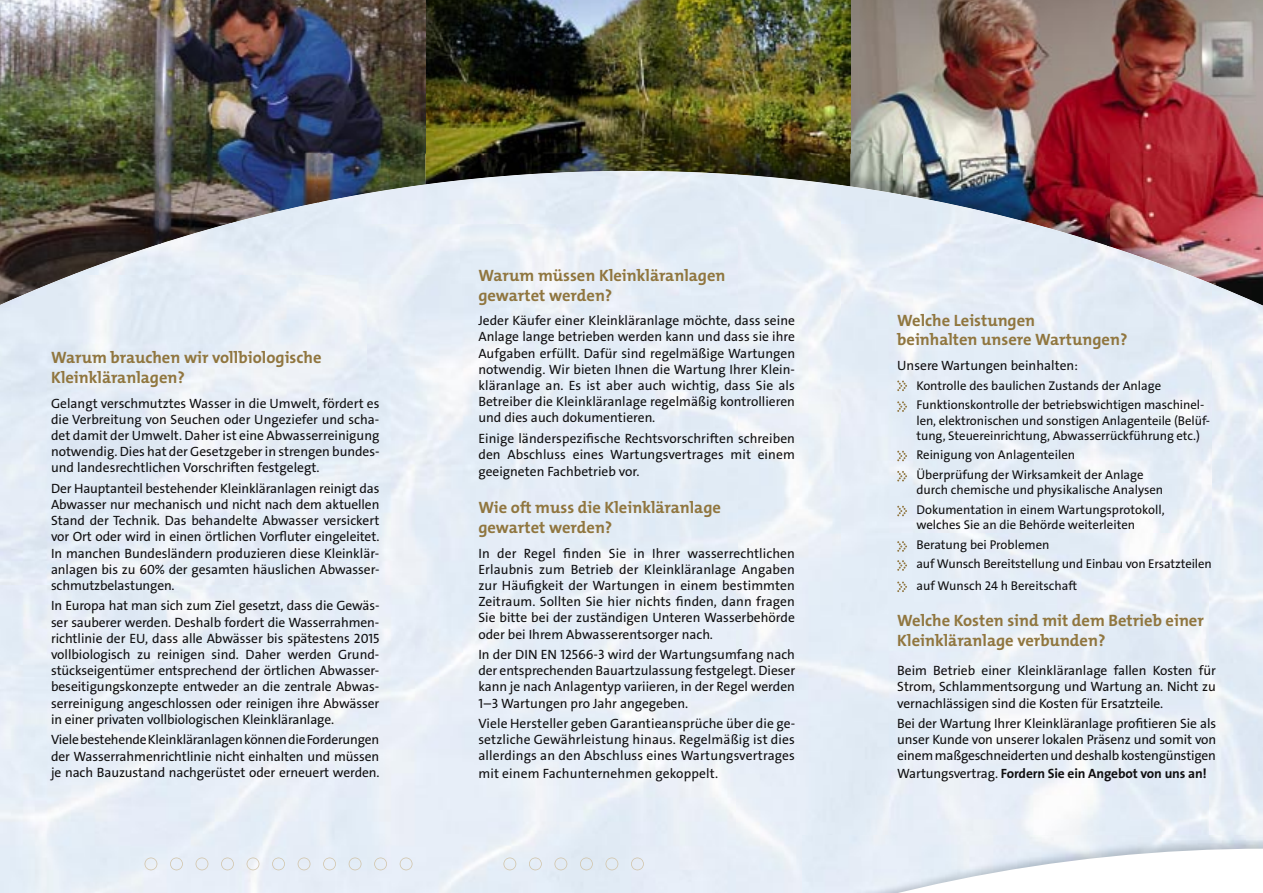
<style>
.page{position:relative;width:1263px;height:893px;background:#fff}
.page>*{position:absolute;margin:0;border:0;box-sizing:border-box;transform-origin:0 0}
.t1{font:16.5px/19.8px "The Mix Veolia W7 Bld";color:#90763f}
.t2{font:13.5px/16.2px "The Sans Veolia W5 Pla";letter-spacing:-.005em;color:#100f10;text-align:justify}
.t3{font:13.5px "The Sans Veolia W7 Bld";letter-spacing:-.01em;color:#100f10}
.t4{font:12.75px/19.5px "The Sans Veolia W5 Pla";letter-spacing:-.005em;color:#100f10}
.s1{font-family:"The Sans Veolia W5 Pla"}
</style>
<div class="page">
<img style="left:425px;top:0;width:838px;height:153px">
<img style="left:0;top:0;width:425px;height:153px">
<img style="left:1109px;top:153px;width:154px;height:121px">
<img style="left:903px;top:153px;width:206px;height:69px">
<img style="left:850px;top:153px;width:53px;height:18px">
<img style="left:425px;top:153px;width:425px;height:18px">
<img style="left:0;top:153px;width:159px;height:31px">
<img style="left:159px;top:153px;width:159px;height:31px">
<img style="left:318px;top:153px;width:107px;height:18px">
<img style="left:0;top:184px;width:210px;height:90px">
<img style="left:0;top:274px;width:736px;height:619px">
<img style="left:736px;top:171px;width:105px;height:722px">
<img style="left:841px;top:222px;width:370px;height:613px">
<img style="left:1210px;top:274px;width:53px;height:561px">
<img style="left:52px;top:222px;width:685px;height:53px">
<img style="left:210px;top:171px;width:527px;height:52px">
<img style="left:841px;top:171px;width:212px;height:52px">
<svg style="left:802px;top:849px;width:433px;height:44px"></svg>
<svg style="left:145px;top:857px;width:12px;height:13px"></svg>
<svg style="left:170px;top:857px;width:13px;height:13px"></svg>
<svg style="left:196px;top:857px;width:12px;height:13px"></svg>
<svg style="left:221px;top:857px;width:13px;height:13px"></svg>
<svg style="left:247px;top:857px;width:12px;height:13px"></svg>
<svg style="left:272px;top:857px;width:13px;height:13px"></svg>
<svg style="left:298px;top:857px;width:12px;height:13px"></svg>
<svg style="left:323px;top:857px;width:13px;height:13px"></svg>
<svg style="left:349px;top:857px;width:12px;height:13px"></svg>
<svg style="left:374px;top:857px;width:13px;height:13px"></svg>
<svg style="left:400px;top:857px;width:12px;height:13px"></svg>
<svg style="left:503px;top:857px;width:13px;height:13px"></svg>
<svg style="left:529px;top:857px;width:13px;height:13px"></svg>
<svg style="left:554px;top:857px;width:13px;height:13px"></svg>
<svg style="left:580px;top:857px;width:13px;height:13px"></svg>
<svg style="left:605px;top:857px;width:13px;height:13px"></svg>
<svg style="left:631px;top:857px;width:13px;height:13px"></svg>
<svg style="left:897px;top:381px;width:10px;height:10px"></svg>
<svg style="left:897px;top:401px;width:10px;height:11px"></svg>
<svg style="left:897px;top:451px;width:10px;height:10px"></svg>
<svg style="left:897px;top:471px;width:10px;height:10px"></svg>
<svg style="left:897px;top:506px;width:10px;height:10px"></svg>
<svg style="left:897px;top:541px;width:10px;height:11px"></svg>
<svg style="left:897px;top:560px;width:10px;height:11px"></svg>
<svg style="left:897px;top:582px;width:10px;height:10px"></svg>
<p class="t1" style="left:51px;top:348px;width:272px">Warum brauchen wir vollbiologische<br>Kleinkläranlagen?</p>
<p class="t2" style="left:51px;top:395px;width:330px">Gelangt verschmutztes Wasser in die Umwelt, fördert es die Verbreitung von Seuchen oder Ungeziefer und scha&shy;det damit der Umwelt. Daher ist eine Abwasserreinigung notwendig. Dies hat der Gesetzgeber in strengen bundes&shy;und landesrechtlichen Vorschriften festgelegt.</p>
<p class="t2" style="left:51px;top:480px;width:330px">Der Hauptanteil bestehender Kleinkläranlagen reinigt das Abwasser nur mechanisch und nicht nach dem aktuellen Stand der Technik. Das behandelte Abwasser versickert vor Ort oder wird in einen örtlichen Vorfluter eingeleitet.<br>In manchen Bundesländern produzieren diese Kleinklär&shy;anlagen bis zu 60% der gesamten häuslichen Abwasser&shy;schmutzbelastungen.</p>
<p class="t2" style="left:51px;top:598px;width:330px">In Europa hat man sich zum Ziel gesetzt, dass die Gewäs&shy;ser sauberer werden. Deshalb fordert die Wasserrahmen&shy;richtlinie der EU, dass alle Abwässer bis spätestens 2015 vollbiologisch zu reinigen sind. Daher werden Grund&shy;stückseigentümer entsprechend der örtlichen Abwasser&shy;beseitigungskonzepte entweder an die zentrale Abwas&shy;serreinigung angeschlossen oder reinigen ihre Abwässer in einer privaten vollbiologischen Kleinkläranlage.</p>
<p class="t2" style="left:51px;top:732px;width:330px">Viele bestehende Kleinkläranlagen können die Forderungen der Wasserrahmenrichtlinie nicht einhalten und müssen je nach Bauzustand nachgerüstet oder erneuert werden.</p>
<p class="t1" style="left:478px;top:265px;width:249px">Warum müssen Kleinkläranlagen gewartet werden?</p>
<p class="t2" style="left:478px;top:313px;width:318px">Jeder Käufer einer Kleinkläranlage möchte, dass seine Anlage lange betrieben werden kann und dass sie ihre Aufgaben erfüllt. Dafür sind regelmäßige Wartungen notwendig. Wir bieten Ihnen die Wartung Ihrer Klein&shy;kläranlage an. Es ist aber auch wichtig, dass Sie als Betreiber die Kleinkläranlage regelmäßig kontrollieren und dies auch dokumentieren.</p>
<p class="t2" style="left:478px;top:430px;width:318px;line-height:16.6px">Einige länderspezifische Rechtsvorschriften schreiben den Abschluss eines Wartungsvertrages mit einem geeigneten Fachbetrieb vor.</p>
<p class="t1" style="left:478px;top:498px;width:244px">Wie oft muss die Kleinkläranlage gewartet werden?</p>
<p class="t2" style="left:478px;top:545px;width:318px">In der Regel finden Sie in Ihrer wasserrechtlichen Erlaubnis zum Betrieb der Kleinkläranlage Angaben zur Häufigkeit der Wartungen in einem bestimmten Zeitraum. Sollten Sie hier nichts finden, dann fragen Sie bitte bei der zuständigen Unteren Wasserbehörde oder bei Ihrem Abwasserentsorger nach.</p>
<p class="t2" style="left:478px;top:646px;width:318px">In der DIN EN 12566-3 wird der Wartungsumfang nach der entsprechenden Bauartzulassung festgelegt. Dieser kann je nach Anlagentyp variieren, in der Regel werden 1–3 Wartungen pro Jahr angegeben.</p>
<p class="t2" style="left:478px;top:715px;width:318px">Viele Hersteller geben Garantieansprüche über die ge&shy;setzliche Gewährleistung hinaus. Regelmäßig ist dies allerdings an den Abschluss eines Wartungsvertrages mit einem Fachunternehmen gekoppelt.</p>
<p class="t1" style="left:897px;top:310px;width:232px">Welche Leistungen<br>beinhalten unsere Wartungen?</p>
<p class="t2" style="left:897px;top:358px;width:182px">Unsere Wartungen beinhalten:</p>
<p class="t4" style="left:916px;top:376px;width:289px">Kontrolle des baulichen Zustands der Anlage<br>Funktionskontrolle der betriebswichtigen maschinel-</p>
<p class="t4" style="left:916px;top:413px;width:295px;line-height:15.3px">len, elektronischen und sonstigen Anlagenteile (Belüf&shy;tung, Steuereinrichtung, Abwasserrückführung etc.)</p>
<p class="t4" style="left:916px;top:445px;width:229px">Reinigung von Anlagenteilen<br>Überprüfung der Wirksamkeit der Anlage</p>
<p class="t4" style="left:916px;top:480px;width:250px">durch chemische und physikalische Analysen<br>Dokumentation in einem Wartungsprotokoll,</p>
<p class="t4" style="left:916px;top:515px;width:297px">welches Sie an die Behörde weiterleiten<br>Beratung bei Problemen<br>auf Wunsch Bereitstellung und Einbau von Ersatzteilen</p>
<p class="t4" style="left:916px;top:576px;width:162px">auf Wunsch 24 h Bereitschaft</p>
<p class="t1" style="left:897px;top:611px;width:308px">Welche Kosten sind mit dem Betrieb einer<br>Kleinkläranlage verbunden?</p>
<p class="t2" style="left:897px;top:662px;width:320px">Beim Betrieb einer Kleinkläranlage fallen Kosten für Strom, Schlammentsorgung und Wartung an. Nicht zu vernachlässigen sind die Kosten für Ersatzteile.</p>
<p class="t2" style="left:897px;top:715px;width:320px">Bei der Wartung Ihrer Kleinkläranlage profitieren Sie als unser Kunde von unserer lokalen Präsenz und somit von einem maßgeschneiderten und deshalb kostengünstigen</p>
<p class="t3" style="left:897px;top:764px;width:311px"><span class="s1">Wartungsvertrag.</span> Fordern Sie ein Angebot von uns an!</p>
</div>
